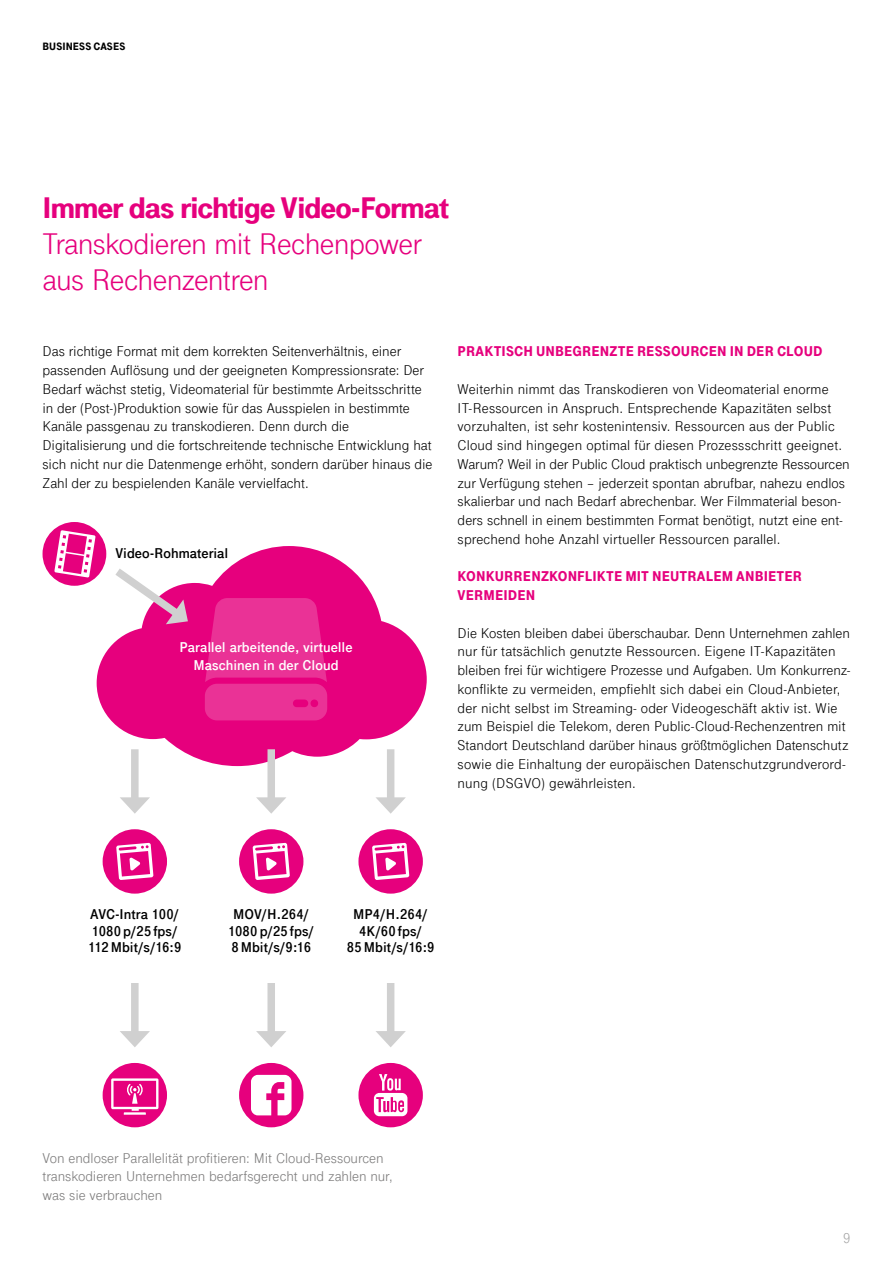
<style>
.page{position:relative;width:893px;height:1263px;background:#fff}
.page>*{position:absolute;margin:0;border:0;box-sizing:border-box;transform-origin:0 0}
.t1{font:31.5px/36px "Tele Grotesk Next";letter-spacing:-.025em;color:#e6007d}
.t2{font:900 31.5px "Tele Grotesk Next";letter-spacing:-.02em;color:#e6007d}
.t3{font:15px/18.8px "Tele Grotesk Next";color:#000}
.t4{font:15px/18.8px "Tele Grotesk Next";color:#7c7b7b}
.t5{font:700 15px/16.5px "Tele Grotesk Next";color:#000;text-align:center}
.t6{font:900 15px/18.8px "Tele Grotesk Next";letter-spacing:.005em;color:#e6007d}
.t7{font:700 15px/18.8px "Tele Grotesk Next";color:#fff;text-align:center}
.t8{font:15px "Tele Grotesk Next";color:#a3a3a3}
.t9{font:900 11.25px "Tele Grotesk Next";letter-spacing:.005em;color:#000}
</style>
<div class="page">
<svg style="left:97px;top:546px;width:330px;height:220px;fill:#e6007d"></svg>
<svg style="left:205px;top:598px;width:122px;height:122px;background:#e92b92"></svg>
<div style="left:43px;top:522px;width:63px;height:64px;background:#e6007d;border-radius:50%"></div>
<svg style="left:54px;top:530px;width:42px;height:47px"></svg>
<svg style="left:107px;top:561px;width:83px;height:65px"></svg>
<div style="left:267px;top:749px;width:8px;height:55px;background:#d0d0d0"></div>
<svg style="left:256px;top:797px;width:30px;height:17px"></svg>
<div style="left:267px;top:983px;width:8px;height:54px;background:#d0d0d0"></div>
<svg style="left:256px;top:1031px;width:30px;height:16px"></svg>
<div style="left:239px;top:829px;width:64px;height:65px;background:#e6007d;border-radius:50%"></div>
<svg style="left:253px;top:843px;width:37px;height:37px"></svg>
<div style="left:239px;top:1063px;width:64px;height:64px;background:#e6007d;border-radius:50%"></div>
<svg style="left:251px;top:1075px;width:41px;height:40px"></svg>
<div style="left:387px;top:749px;width:7px;height:55px;background:#d0d0d0"></div>
<svg style="left:376px;top:797px;width:30px;height:17px"></svg>
<div style="left:387px;top:983px;width:7px;height:54px;background:#d0d0d0"></div>
<svg style="left:376px;top:1031px;width:30px;height:16px"></svg>
<div style="left:358px;top:829px;width:65px;height:65px;background:#e6007d;border-radius:50%"></div>
<svg style="left:372px;top:843px;width:37px;height:37px"></svg>
<div style="left:358px;top:1063px;width:65px;height:64px;background:#e6007d;border-radius:50%"></div>
<svg style="left:374px;top:1074px;width:33px;height:42px"></svg>
<div style="left:131px;top:749px;width:8px;height:55px;background:#d0d0d0"></div>
<svg style="left:120px;top:797px;width:30px;height:17px"></svg>
<div style="left:131px;top:983px;width:8px;height:54px;background:#d0d0d0"></div>
<svg style="left:120px;top:1031px;width:30px;height:16px"></svg>
<div style="left:103px;top:829px;width:64px;height:65px;background:#e6007d;border-radius:50%"></div>
<svg style="left:116px;top:843px;width:37px;height:37px"></svg>
<div style="left:103px;top:1063px;width:64px;height:64px;background:#e6007d;border-radius:50%"></div>
<svg style="left:111px;top:1078px;width:47px;height:37px"></svg>
<p class="t9" style="left:43px;top:40px;width:84px">BUSINESS CASES</p>
<h1 class="t2" style="left:43px;top:190px;width:408px">Immer das richtige Video-Format</h1>
<h1 class="t1" style="left:43px;top:226px;width:381px">Transkodieren mit Rechenpower aus Rechenzentren</h1>
<p class="t3" style="left:43px;top:342px;width:391px">Das richtige Format mit dem korrekten Seitenverhältnis, einer passenden Auflösung und der geeigneten Kompressionsrate: Der Bedarf wächst stetig, Videomaterial für bestimmte Arbeitsschritte in der (Post-)Produktion sowie für das Ausspielen in bestimmte Kanäle passgenau zu transkodieren. Denn durch die Digitalisierung und die fortschreitende technische Entwicklung hat sich nicht nur die Datenmenge erhöht, sondern darüber hinaus die Zahl der zu bespielenden Kanäle vervielfacht.</p>
<p class="t5" style="left:115px;top:545px;width:114px">Video-Rohmaterial</p>
<p class="t7" style="left:179px;top:637px;width:175px">Parallel arbeitende, virtuelle<br>Maschinen in der Cloud</p>
<p class="t6" style="left:458px;top:342px;width:366px">PRAKTISCH UNBEGRENZTE RESSOURCEN IN DER CLOUD</p>
<p class="t3" style="left:458px;top:380px;width:394px">Weiterhin nimmt das Transkodieren von Videomaterial enorme IT-Ressourcen in Anspruch. Entsprechende Kapazitäten selbst vorzuhalten, ist sehr kostenintensiv. Ressourcen aus der Public Cloud sind hingegen optimal für diesen Prozessschritt geeignet.<br>Warum? Weil in der Public Cloud praktisch unbegrenzte Ressourcen zur Verfügung stehen – jederzeit spontan abrufbar, nahezu endlos skalierbar und nach Bedarf abrechenbar. Wer Filmmaterial beson&shy;ders schnell in einem bestimmten Format benötigt, nutzt eine ent&shy;sprechend hohe Anzahl virtueller Ressourcen parallel.</p>
<p class="t6" style="left:458px;top:567px;width:346px">KONKURRENZKONFLIKTE MIT NEUTRALEM ANBIETER<br>VERMEIDEN</p>
<p class="t3" style="left:458px;top:623px;width:394px">Die Kosten bleiben dabei überschaubar. Denn Unternehmen zahlen nur für tatsächlich genutzte Ressourcen. Eigene IT-Kapazitäten bleiben frei für wichtigere Prozesse und Aufgaben. Um Konkurrenz&shy;konflikte zu vermeiden, empfiehlt sich dabei ein Cloud-Anbieter, der nicht selbst im Streaming- oder Videogeschäft aktiv ist. Wie zum Beispiel die Telekom, deren Public-Cloud-Rechenzentren mit Standort Deutschland darüber hinaus größtmöglichen Datenschutz sowie die Einhaltung der europäischen Datenschutzgrundverord&shy;nung (DSGVO) gewährleisten.</p>
<p class="t5" style="left:88px;top:906px;width:95px;text-align:left">AVC-Intra 100/<br>1080 p/25 fps/<br>112 Mbit/s/16:9</p>
<p class="t5" style="left:228px;top:906px;width:88px">MOV/H.264/<br>1080 p/25 fps/<br>8 Mbit/s/9:16</p>
<p class="t5" style="left:347px;top:906px;width:89px">MP4/H.264/<br>4K/60 fps/<br>85 Mbit/s/16:9</p>
<p class="t4" style="left:43px;top:1148px;width:352px">Von endloser Parallelität profitieren: Mit Cloud-Ressourcen transkodieren Unternehmen bedarfsgerecht und zahlen nur, was sie verbrauchen</p>
<p class="t8" style="left:843px;top:1229px;width:9px">9</p>
</div>
